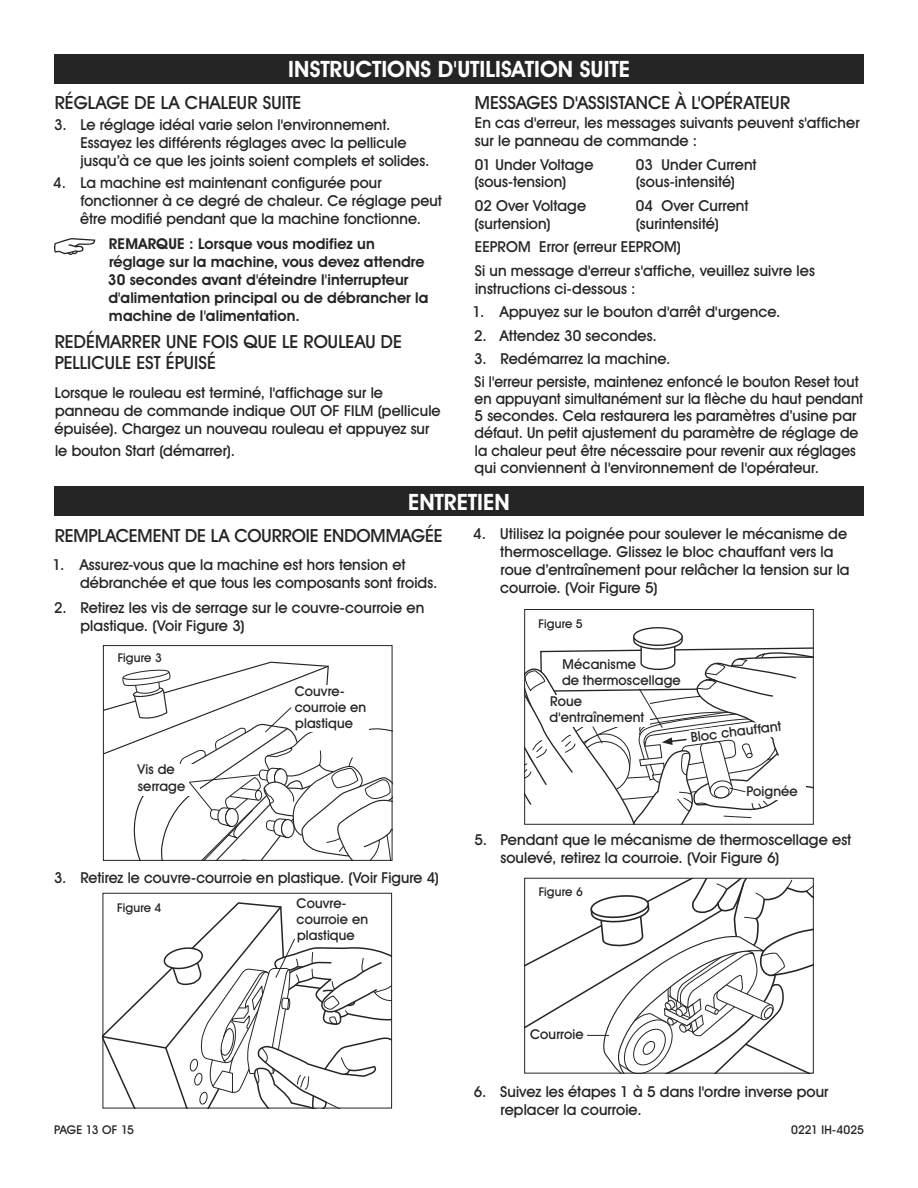
<style>
.page{position:relative;width:918px;height:1188px;background:#fff}
.page>*{position:absolute;margin:0;border:0;box-sizing:border-box;transform-origin:0 0}
.t1{font:700 22.5px "Uline Two Knine";color:#fff}
.t2{font:18px/21px "Uline Two Knine";color:#252525}
.t3{font:15px/18px "Uline Two Knine";letter-spacing:.005em;color:#252525}
.t4{font:15px/17.2px "Uline Two Knine";letter-spacing:.005em;color:#252525;scale:.96 1}
.t5{font:700 15px/18px "Uline Two Knine";letter-spacing:.005em;color:#252525}
.t6{font:13.5px/16.2px "Uline Two Knine";letter-spacing:.01em;color:#252525}
.t7{font:12px "Uline Two Knine";letter-spacing:.005em;color:#252525}
.t8{font:12px "Uline Two Knine";letter-spacing:-.02em;color:#252525}
.s1{font-weight:400}
.s2{font-weight:700}
</style>
<div class="page">
<div style="left:633px;top:627px;width:50px;height:19px;border:1px solid #252525;border-radius:50%"></div>
<div style="left:524px;top:609px;width:290px;height:216px;border:1px solid #252525"></div>
<svg style="left:54px;top:238px;width:41px;height:17px"></svg>
<div style="left:54px;top:54px;width:810px;height:30px;background:#252525"></div>
<div style="left:54px;top:486px;width:810px;height:30px;background:#252525"></div>
<svg style="left:103px;top:661px;width:289px;height:200px"></svg>
<svg style="left:103px;top:901px;width:289px;height:207px"></svg>
<svg style="left:525px;top:878px;width:288px;height:195px"></svg>
<svg style="left:525px;top:634px;width:288px;height:190px"></svg>
<h1 class="t1" style="left:288px;top:56px;width:343px">INSTRUCTIONS D<span class="s1">'</span>UTILISATION SUITE</h1>
<p class="t2" style="left:55px;top:92px;width:248px">RÉGLAGE DE LA CHALEUR SUITE</p>
<p class="t3" style="left:80px;top:116px;width:351px;text-indent:-26px">3. Le réglage idéal varie selon l<span class="s2">'</span>environnement.<br>Essayez les différents réglages avec la pellicule jusqu’à ce que les joints soient complets et solides.</p>
<p class="t3" style="left:80px;top:173px;width:363px;text-indent:-27px">4. La machine est maintenant configurée pour fonctionner à ce degré de chaleur. Ce réglage peut être modifié pendant que la machine fonctionne.</p>
<p class="t5" style="left:108px;top:234px;width:322px">REMARQUE : Lorsque vous modifiez un réglage sur la machine, vous devez attendre 30 secondes avant d<span class="s1">'</span>éteindre l<span class="s1">'</span>interrupteur d<span class="s1">'</span>alimentation principal ou de débrancher la machine de l<span class="s1">'</span>alimentation.</p>
<p class="t2" style="left:55px;top:331px;width:349px">REDÉMARRER UNE FOIS QUE LE ROULEAU DE<br>PELLICULE EST ÉPUISÉ</p>
<p class="t3" style="left:55px;top:384px;width:388px">Lorsque le rouleau est terminé, l<span class="s2">'</span>affichage sur le panneau de commande indique OUT OF FILM (pellicule épuisée). Chargez un nouveau rouleau et appuyez sur</p>
<p class="t3" style="left:55px;top:441px;width:182px">le bouton Start (démarrer).</p>
<p class="t2" style="left:475px;top:92px;width:317px">MESSAGES D<span class="s2">'</span>ASSISTANCE À L<span class="s2">'</span>OPÉRATEUR</p>
<p class="t3" style="left:475px;top:113px;width:386px">En cas d<span class="s2">'</span>erreur, les messages suivants peuvent s<span class="s2">'</span>afficher sur le panneau de commande :</p>
<p class="t3" style="left:475px;top:155px;width:120px">01 Under Voltage</p>
<p class="t3" style="left:636px;top:155px;width:122px">03 Under Current</p>
<p class="t3" style="left:475px;top:173px;width:93px">(sous-tension)</p>
<p class="t3" style="left:636px;top:173px;width:101px">(sous-intensité)</p>
<p class="t3" style="left:475px;top:197px;width:113px">02 Over Voltage</p>
<p class="t3" style="left:636px;top:197px;width:114px">04 Over Current</p>
<p class="t3" style="left:475px;top:215px;width:78px">(surtension)</p>
<p class="t3" style="left:475px;top:212px;width:342px;line-height:23.7px;text-indent:161px">(surintensité)<br>EEPROM Error (erreur EEPROM)<br>Si un message d<span class="s2">'</span>erreur s<span class="s2">'</span>affiche, veuillez suivre les</p>
<p class="t3" style="left:475px;top:279px;width:162px">instructions ci-dessous :</p>
<p class="t3" style="left:473px;top:303px;width:309px">1. Appuyez sur le bouton d<span class="s2">'</span>arrêt d<span class="s2">'</span>urgence.</p>
<p class="t3" style="left:474px;top:326px;width:184px">2. Attendez 30 secondes.</p>
<p class="t3" style="left:474px;top:347px;width:386px;line-height:22.6px">3. Redémarrez la machine.<br>Si l<span class="s2">'</span>erreur persiste, maintenez enfoncé le bouton Reset tout</p>
<p class="t4" style="left:474px;top:390px;width:406px">en appuyant simultanément sur la flèche du haut pendant 5 secondes. Cela restaurera les paramètres d’usine par défaut. Un petit ajustement du paramètre de réglage de la chaleur peut être nécessaire pour revenir aux réglages qui conviennent à l<span class="s2">'</span>environnement de l<span class="s2">'</span>opérateur.</p>
<h1 class="t1" style="left:408px;top:488px;width:103px">ENTRETIEN</h1>
<p class="t2" style="left:55px;top:524px;width:389px">REMPLACEMENT DE LA COURROIE ENDOMMAGÉE</p>
<p class="t3" style="left:80px;top:556px;width:359px;text-indent:-27px">1. Assurez-vous que la machine est hors tension et débranchée et que tous les composants sont froids.</p>
<p class="t3" style="left:81px;top:599px;width:345px;text-indent:-26px">2. Retirez les vis de serrage sur le couvre-courroie en plastique. (Voir Figure 3)</p>
<p class="t7" style="left:118px;top:651px;width:46px">Figure 3</p>
<p class="t6" style="left:138px;top:761px;width:49px">Vis de serrage</p>
<p class="t6" style="left:295px;top:683px;width:73px">Couvre&shy;courroie en plastique</p>
<p class="t3" style="left:54px;top:869px;width:386px">3. Retirez le couvre-courroie en plastique. (Voir Figure 4)</p>
<p class="t7" style="left:117px;top:900px;width:46px">Figure 4</p>
<p class="t6" style="left:297px;top:895px;width:73px">Couvre&shy;courroie en plastique</p>
<p class="t3" style="left:500px;top:525px;width:351px;text-indent:-27px">4. Utilisez la poignée pour soulever le mécanisme de thermoscellage. Glissez le bloc chauffant vers la roue d’entraînement pour relâcher la tension sur la courroie. (Voir Figure 5)</p>
<p class="t7" style="left:539px;top:616px;width:46px">Figure 5</p>
<p class="t6" style="left:562px;top:656px;width:120px">Mécanisme<br>de thermoscellage</p>
<p class="t6" style="left:550px;top:693px;width:96px">Roue d<span class="s2">'</span>entraînement</p>
<p class="t6" style="left:690px;top:729px;width:93px;rotate:-7deg">Bloc chauffant</p>
<p class="t6" style="left:746px;top:783px;width:53px">Poignée</p>
<p class="t3" style="left:500px;top:831px;width:352px;text-indent:-26px">5. Pendant que le mécanisme de thermoscellage est soulevé, retirez la courroie. (Voir Figure 6)</p>
<p class="t7" style="left:539px;top:885px;width:46px">Figure 6</p>
<p class="t6" style="left:530px;top:1026px;width:55px">Courroie</p>
<p class="t3" style="left:500px;top:1083px;width:330px;text-indent:-27px">6. Suivez les étapes 1 à 5 dans l<span class="s2">'</span>ordre inverse pour replacer la courroie.</p>
<p class="t8" style="left:54px;top:1122px;width:82px">PAGE 13 OF 15</p>
<p class="t7" style="left:791px;top:1122px;width:74px">0221 IH-4025</p>
</div>
